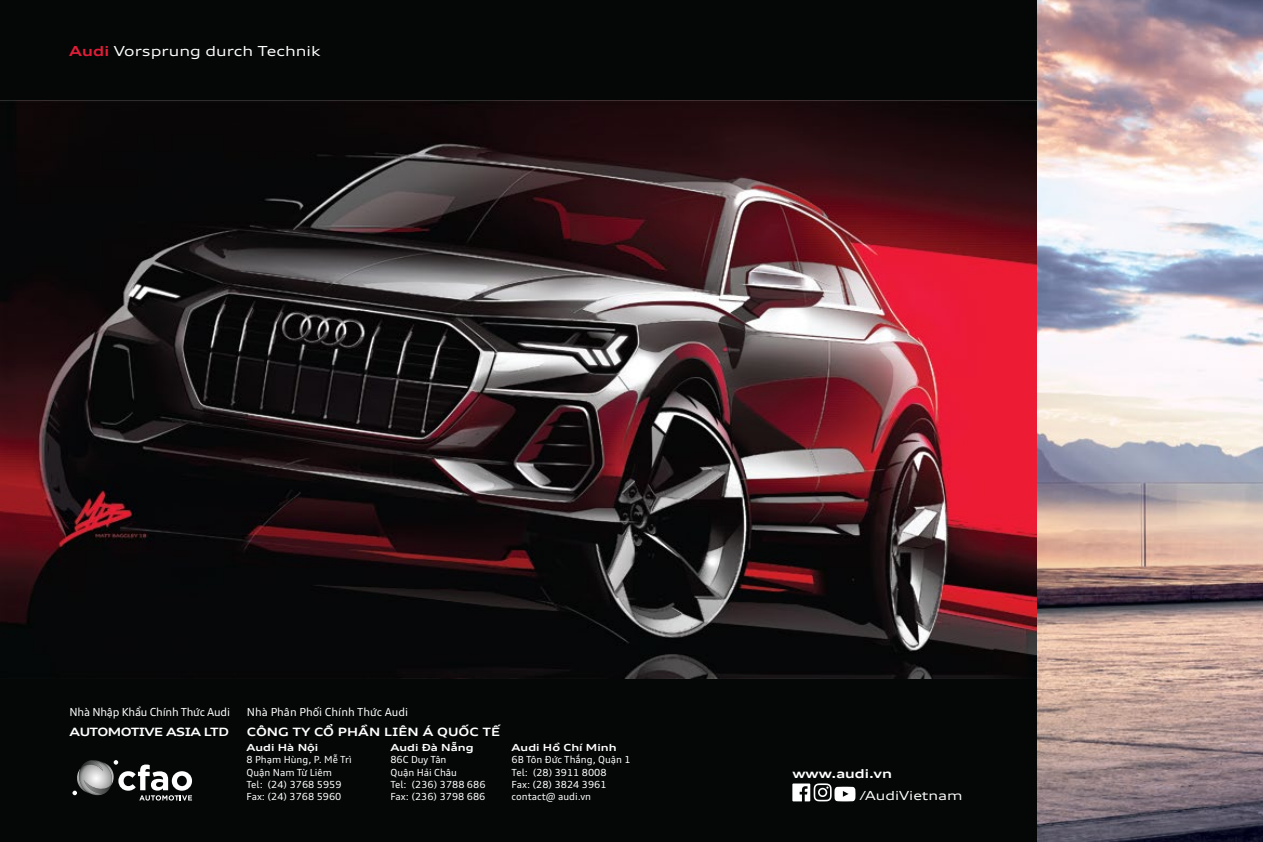
<style>
.page{position:relative;width:1263px;height:842px;background:#050606}
.page>*{position:absolute;margin:0;border:0;box-sizing:border-box;transform-origin:0 0}
.t1{font:expanded 13.8px "Audi Type VN";color:#fff}
.t2{font:expanded 12.45px "Audi Type VN";color:#fff}
.t3{font:700 expanded 12.3px "Audi Type VN";color:#fff}
.t4{font:700 expanded 11.4px "Audi Type VN";color:#fff}
.t5{font:700 expanded 11.4px "Audi Type VN";letter-spacing:-.05em;color:#fff}
.t6{font:11.1px "Audi Type VN";letter-spacing:-.01em;color:#fff}
.t7{font:9.75px/12.3px "Audi Type VN";color:#fff}
.t8{font:700 expanded 9.75px "Audi Type VN";color:#fff}
.s1{font-weight:700;color:#e01e38}
</style>
<div class="page">
<svg style="left:792px;top:783px;width:63px;height:18px"></svg>
<svg style="left:72px;top:760px;width:120px;height:40px"></svg>
<img style="left:0;top:101px;width:1037px;height:577px">
<img style="left:1037px;top:0;width:226px;height:842px">
<h1 class="t1" style="left:69px;top:42px;width:253px"><span class="s1">Audi</span> Vorsprung durch Technik</h1>
<p class="t6" style="left:70px;top:705px;width:162px">Nhà Nhập Khẩu Chính Thức Audi</p>
<p class="t6" style="left:247px;top:705px;width:163px">Nhà Phân Phối Chính Thức Audi</p>
<p class="t8" style="left:246px;top:740px;width:73px">Audi Hà Nội</p>
<p class="t7" style="left:246px;top:753px;width:107px">8 Phạm Hùng, P. Mễ Trì<br>Quận Nam Từ Liêm<br>Tel: (24) 3768 5959<br>Fax: (24) 3768 5960</p>
<p class="t5" style="left:70px;top:723px;width:161px">AUTOMOTIVE ASIA LTD</p>
<p class="t4" style="left:247px;top:723px;width:255px">CÔNG TY CỔ PHẦN LIÊN Á QUỐC TẾ</p>
<p class="t8" style="left:390px;top:740px;width:85px">Audi Đà Nẵng</p>
<p class="t7" style="left:390px;top:753px;width:97px">86C Duy Tân<br>Quận Hải Châu<br>Tel: (236) 3788 686<br>Fax: (236) 3798 686</p>
<p class="t8" style="left:511px;top:740px;width:106px">Audi Hồ Chí Minh</p>
<p class="t7" style="left:511px;top:753px;width:121px">6B Tôn Đức Thắng, Quận 1<br>Tel: (28) 3911 8008<br>Fax: (28) 3824 3961 contact@ audi.vn</p>
<p class="t3" style="left:792px;top:764px;width:101px">www.audi.vn</p>
<p class="t2" style="left:859px;top:786px;width:104px">/AudiVietnam</p>
</div>
